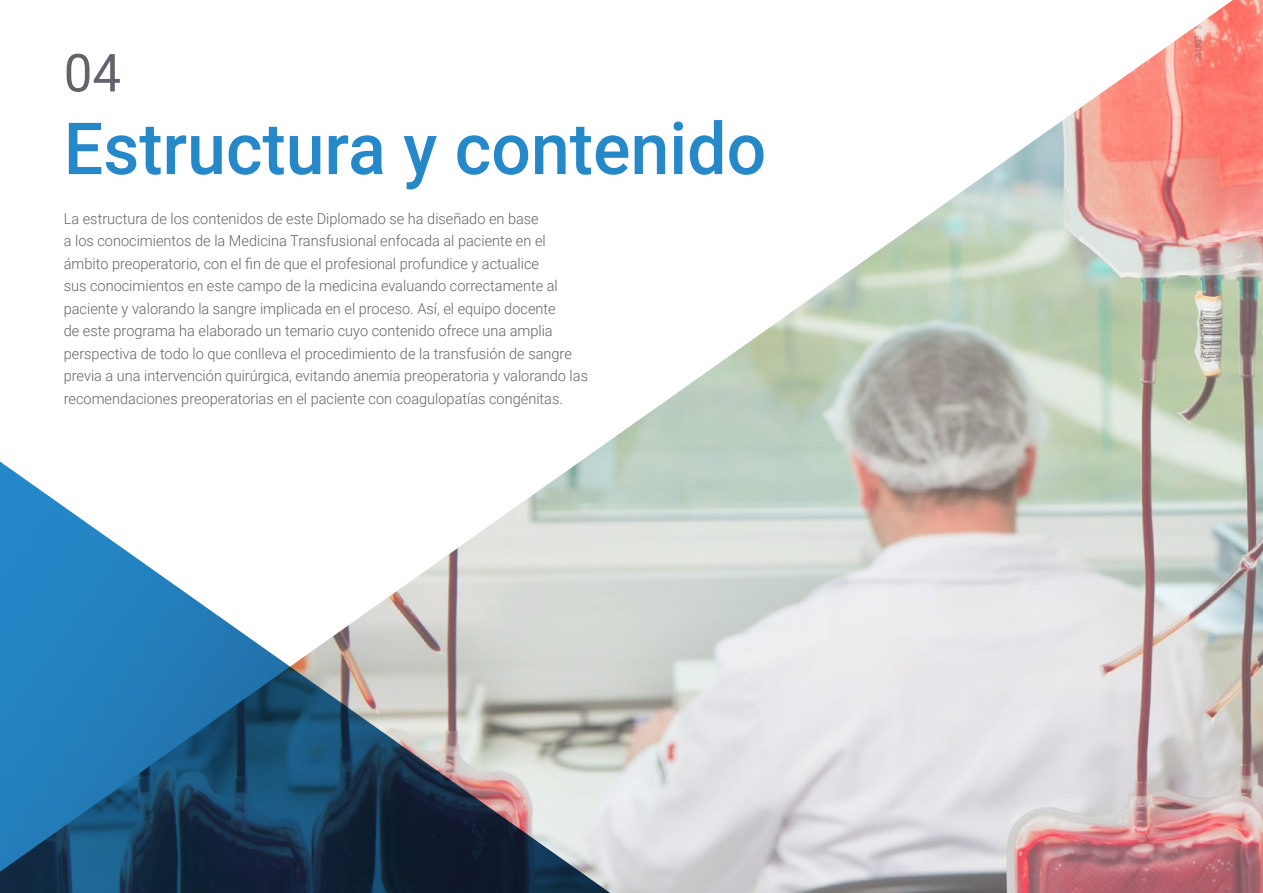
<style>
.page{position:relative;width:1263px;height:893px;background:#fff}
.page>*{position:absolute;margin:0;border:0;box-sizing:border-box;transform-origin:0 0}
.t1{font:500 72px "Roboto";color:#2488c9}
.t2{font:52.5px "Roboto";color:#61646a}
.t3{font:300 15px/22.5px "Roboto";color:#61646a}
</style>
<div class="page">
<img style="left:602px;top:0;width:661px;height:893px">
<svg style="left:0;top:446px;width:640px;height:447px"></svg>
<h2 class="t2" style="left:64px;top:36px;width:59px">04</h2>
<h1 class="t1" style="left:64px;top:98px;width:704px">Estructura y contenido</h1>
<p class="t3" style="left:64px;top:207px;width:526px">La estructura de los contenidos de este Diplomado se ha diseñado en base<br>a los conocimientos de la Medicina Transfusional enfocada al paciente en el ámbito preoperatorio, con el fin de que el profesional profundice y actualice<br>sus conocimientos en este campo de la medicina evaluando correctamente al paciente y valorando la sangre implicada en el proceso. Así, el equipo docente<br>de este programa ha elaborado un temario cuyo contenido ofrece una amplia perspectiva de todo lo que conlleva el procedimiento de la transfusión de sangre previa a una intervención quirúrgica, evitando anemia preoperatoria y valorando las recomendaciones preoperatorias en el paciente con coagulopatías congénitas.</p>
</div>
